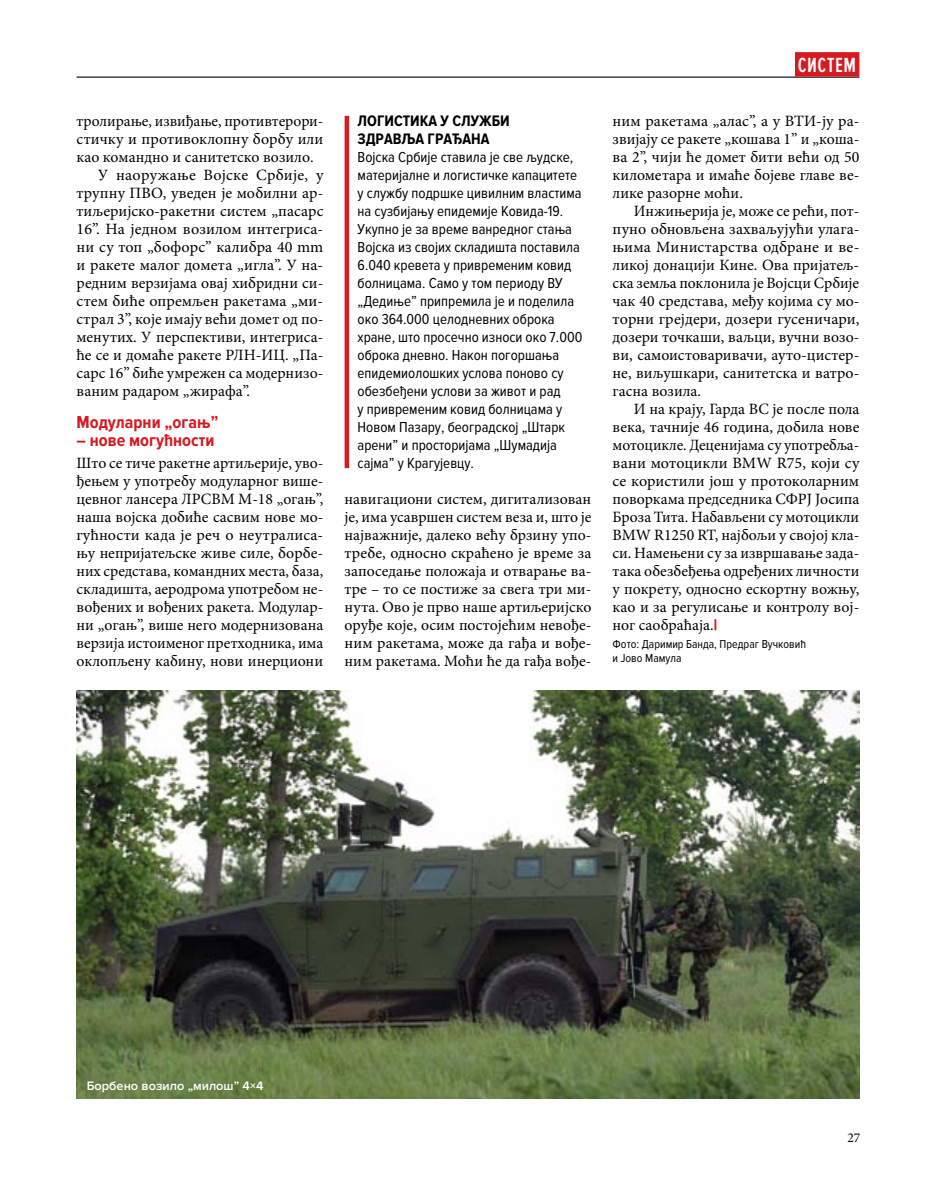
<style>
.page{position:relative;width:936px;height:1191px;background:#fff}
.page>*{position:absolute;margin:0;border:0;box-sizing:border-box;transform-origin:0 0}
.t1{font:600 21.3px "Proxima Nova Ex Cn";letter-spacing:.03em;color:#fff}
.t2{font:700 18px "Proxima Nova Cond";color:#d71920}
.t3{font:15.75px/18px "Minion Pro";color:#000;text-align:justify}
.t4{font:700 15.75px/18px "Proxima Nova Cond";color:#000}
.t5{font:15.75px "Minion Pro";letter-spacing:.02em;color:#000}
.t6{font:15px/18px "Proxima Nova Cond";color:#000}
.t7{font:13.5px "Minion Pro";color:#000}
.t8{font:600 12.75px "Proxima Nova";color:#fff}
.t9{font:12px/13.5px "Proxima Nova Cond";color:#000}
.s1{font-family:"Proxima Nova";font-weight:900;color:#d71920}
</style>
<div class="page">
<hr style="left:77px;top:77px;width:782px;height:1px;background:#000">
<div style="left:795px;top:52px;width:64px;height:25px;background:#d71920"></div>
<img style="left:77px;top:691px;width:782px;height:407px">
<div style="left:344px;top:116px;width:5px;height:352px;background:#d71920"></div>
<p class="t3" style="left:77px;top:112px;width:248px">тролирање, извиђање, противтерори-</p>
<p class="t3" style="left:77px;top:130px;width:248px">стичку и противоклопну борбу или</p>
<p class="t3" style="left:77px;top:148px;width:238px">као командно и санитетско возило.</p>
<p class="t5" style="left:98px;top:164px;width:227px">У наоружање Војске Србије, у</p>
<p class="t3" style="left:77px;top:184px;width:248px">трупну ПВО, уведен је мобилни ар-</p>
<p class="t3" style="left:77px;top:202px;width:248px">тиљеријско-ракетни систем „пасарс</p>
<p class="t3" style="left:77px;top:220px;width:248px">16”. На једном возилом интегриса-</p>
<p class="t3" style="left:77px;top:238px;width:248px">ни су топ „бофорс” калибра 40 mm</p>
<p class="t3" style="left:77px;top:256px;width:248px">и ракете малог домета „игла”. У на-</p>
<p class="t3" style="left:77px;top:274px;width:248px">редним верзијама овај хибридни си-</p>
<p class="t3" style="left:77px;top:292px;width:248px">стем биће опремљен ракетама „ми-</p>
<p class="t3" style="left:77px;top:310px;width:248px">страл 3”, које имају већи домет од по-</p>
<p class="t3" style="left:77px;top:328px;width:248px">менутих. У перспективи, интегриса-</p>
<p class="t3" style="left:77px;top:346px;width:248px">ће се и домаће ракете РЛН-ИЦ. „Па-</p>
<p class="t3" style="left:77px;top:364px;width:248px">сарс 16” биће умрежен са модернизо-</p>
<p class="t3" style="left:77px;top:382px;width:175px">ваним радаром „жирафа”.</p>
<p class="t2" style="left:77px;top:411px;width:143px">Модуларни „огањ”</p>
<p class="t2" style="left:77px;top:429px;width:139px">– нове могућности</p>
<p class="t3" style="left:77px;top:454px;width:248px">Што се тиче ракетне артиљерије, уво&shy;ђењем у употребу модуларног више&shy;цевног лансера ЛРСВМ М-18 „огањ”, наша војска добиће сасвим нове мо&shy;гућности када је реч о неутралиса&shy;њу непријатељске живе силе, борбе&shy;них средстава, командних места, база, складишта, аеродрома употребом не&shy;вођених и вођених ракета. Модулар&shy;ни „огањ”, више него модернизована верзија истоименог претходника, има оклопљену кабину, нови инерциони</p>
<p class="t4" style="left:357px;top:112px;width:154px">ЛОГИСТИКА У СЛУЖБИ<br>ЗДРАВЉА ГРАЂАНА</p>
<p class="t6" style="left:357px;top:148px;width:226px">Војска Србије ставила је све људске, материјалне и логистичке капацитете у службу подршке цивилним властима на сузбијању епидемије Ковида-19.<br>Укупно је за време ванредног стања Војска из својих складишта поставила 6.040 кревета у привременим ковид болницама. Само у том периоду ВУ „Дедиње” припремила је и поделила око 364.000 целодневних оброка хране, што просечно износи око 7.000 оброка дневно. Након погоршања епидемиолошких услова поново су обезбеђени услови за живот и рад<br>у привременим ковид болницама у Новом Пазару, београдској „Штарк арени” и просторијама „Шумадија сајма” у Крагујевцу.</p>
<p class="t3" style="left:344px;top:490px;width:248px">навигациони систем, дигитализован је, има усавршен систем веза и, што је најважније, далеко већу брзину упо&shy;требе, односно скраћено је време за запоседање положаја и отварање ва&shy;тре – то се постиже за свега три ми&shy;нута. Ово је прво наше артиљеријско оруђе које, осим постојећим невође&shy;ним ракетама, може да гађа и вође&shy;ним ракетама. Моћи ће да гађа вође-</p>
<h1 class="t1" style="left:797px;top:53px;width:60px">СИСТЕМ</h1>
<p class="t3" style="left:612px;top:112px;width:248px">ним ракетама „алас”, а у ВТИ-ју ра&shy;звијају се ракете „кошава 1” и „коша&shy;ва 2”, чији ће домет бити већи од 50 километара и имаће бојеве главе ве&shy;лике разорне моћи.</p>
<p class="t3" style="left:612px;top:202px;width:248px;text-indent:21px">Инжињерија је, може се рећи, пот&shy;пуно обновљена захваљујући улага&shy;њима Министарства одбране и ве&shy;ликој донацији Кине. Ова пријатељ&shy;ска земља поклонила је Војсци Србије чак 40 средстава, међу којима су мо&shy;торни грејдери, дозери гусеничари, дозери точкаши, ваљци, вучни возо&shy;ви, самоистоваривачи, ауто-цистер&shy;не, виљушкари, санитетска и ватро&shy;гасна возила.</p>
<p class="t3" style="left:612px;top:400px;width:248px;text-indent:21px">И на крају, Гарда ВС је после пола века, тачније 46 година, добила нове мотоцикле. Деценијама су употребља&shy;вани мотоцикли BMW R75, који су се користили још у протоколарним поворкама председника СФРЈ Јосипа Броза Тита. Набављени су мотоцикли BMW R1250 RT, најбољи у својој кла&shy;си. Намењени су за извршавање зада&shy;така обезбеђења одређених личности у покрету, односно ескортну вожњу, као и за регулисање и контролу вој&shy;ног саобраћаја.<span class="s1">|</span></p>
<p class="t9" style="left:612px;top:637px;width:195px">Фото: Даримир Банда, Предраг Вучковић и Јово Мамула</p>
<p class="t8" style="left:87px;top:1078px;width:178px">Борбено возило „милош” 4×4</p>
<p class="t7" style="left:847px;top:1128px;width:14px">27</p>
</div>
